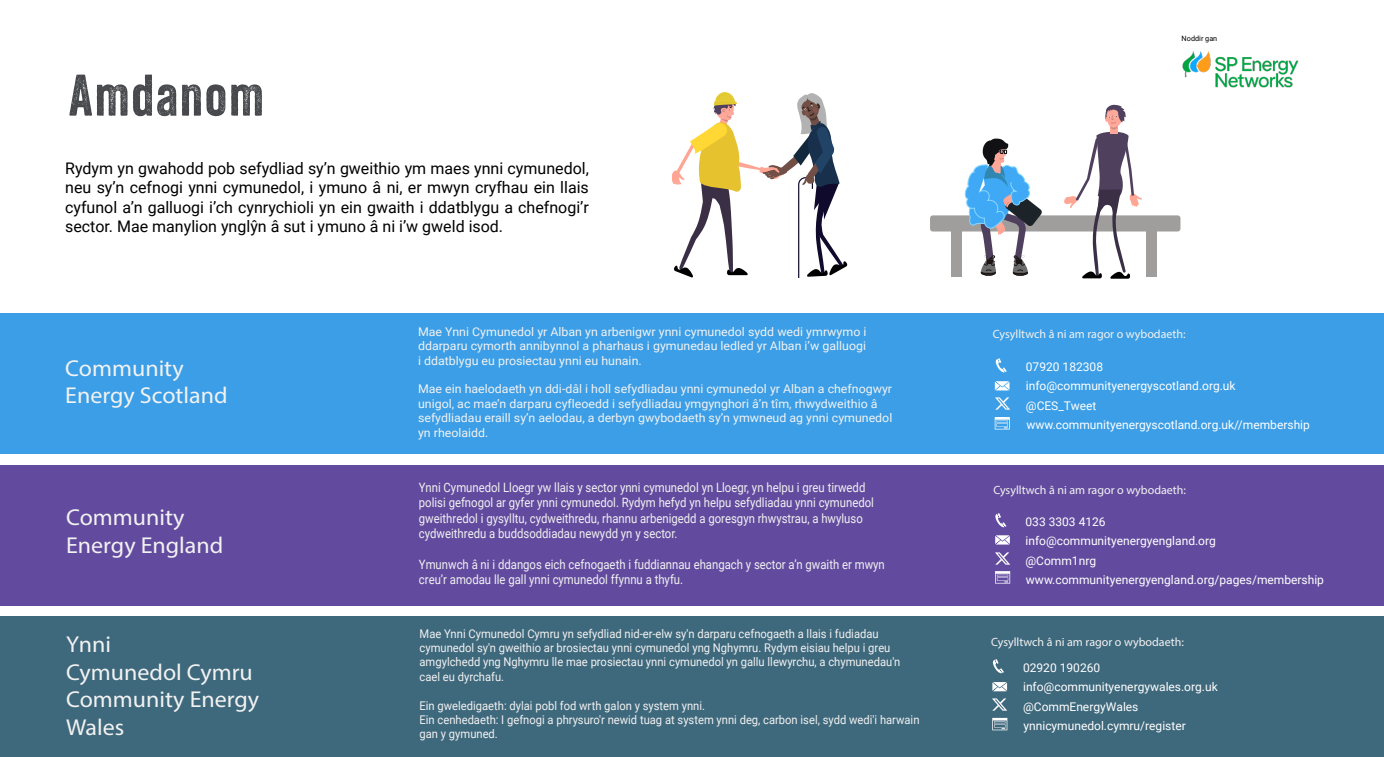
<style>
.page{position:relative;width:1384px;height:757px;background:#fff}
.page>*{position:absolute;margin:0;border:0;box-sizing:border-box;transform-origin:0 0}
.t1{font:56.65px "Veneer";letter-spacing:.04em;color:#46484c}
.t2{font:23.05px/27.6px "Myriad Pro";color:#f2f2f2;scale:1.04 1}
.t3{font:16px/19.2px "Roboto";color:#000;text-align:justify}
.t4{font:12.85px/15.4px "Roboto";color:#f2f2f2;scale:.88 1}
.t5{font:12px/14.4px "Roboto";color:#f2f2f2;scale:.93 1}
.t6{font:12px/14.4px "Roboto";color:#f2f2f2;text-align:justify}
.t7{font:12px/19.4px "Roboto";color:#fff}
.t8{font:12px "Myriad Pro";color:#f2f2f2}
.t9{font:7.3px "Roboto";color:#000}
</style>
<div class="page">
<div style="left:0;top:465px;width:1384px;height:140px;background:#624b9e"></div>
<div style="left:0;top:617px;width:1384px;height:140px;background:#3e687c"></div>
<div style="left:0;top:313px;width:1384px;height:141px;background:#3b9ee6"></div>
<svg style="left:995px;top:381px;width:14px;height:9px"></svg>
<svg style="left:994px;top:417px;width:16px;height:12px"></svg>
<svg style="left:995px;top:358px;width:12px;height:14px"></svg>
<img style="left:995px;top:397px;width:15px;height:13px">
<svg style="left:995px;top:513px;width:11px;height:14px"></svg>
<img style="left:995px;top:552px;width:15px;height:13px">
<svg style="left:995px;top:535px;width:15px;height:9px"></svg>
<svg style="left:995px;top:571px;width:15px;height:13px"></svg>
<svg style="left:993px;top:659px;width:11px;height:14px"></svg>
<img style="left:992px;top:698px;width:15px;height:13px">
<svg style="left:992px;top:682px;width:15px;height:9px"></svg>
<svg style="left:992px;top:718px;width:15px;height:12px"></svg>
<img style="left:1182px;top:51px;width:117px;height:37px">
<div style="left:930px;top:215px;width:250px;height:16px;background:#a09e9d;border-radius:3px"></div>
<svg style="left:1063px;top:104px;width:79px;height:175px"></svg>
<svg style="left:963px;top:138px;width:79px;height:138px"></svg>
<div style="left:951px;top:228px;width:11px;height:49px;background:#a09e9d"></div>
<div style="left:1145px;top:228px;width:11px;height:49px;background:#a09e9d"></div>
<svg style="left:672px;top:92px;width:175px;height:186px"></svg>
<h1 class="t1" style="left:69px;top:61px;width:196px">Amdanom</h1>
<p class="t3" style="left:65px;top:158px;width:525px">Rydym yn gwahodd pob sefydliad sy’n gweithio ym maes ynni cymunedol, neu sy’n cefnogi ynni cymunedol, i ymuno â ni, er mwyn cryfhau ein llais cyfunol a’n galluogi i’ch cynrychioli yn ein gwaith i ddatblygu a chefnogi’r sector. Mae manylion ynglŷn â sut i ymuno â ni i’w gweld isod.</p>
<h2 class="t2" style="left:65px;top:354px;width:158px">Community<br>Energy Scotland</h2>
<h2 class="t2" style="left:66px;top:503px;width:153px">Community<br>Energy England</h2>
<h2 class="t2" style="left:66px;top:630px;width:187px">Ynni<br>Cymunedol Cymru<br>Community Energy<br>Wales</h2>
<p class="t6" style="left:418px;top:324px;width:450px">Mae Ynni Cymunedol yr Alban yn arbenigwr ynni cymunedol sydd wedi ymrwymo i ddarparu cymorth annibynnol a pharhaus i gymunedau ledled yr Alban i’w galluogi i ddatblygu eu prosiectau ynni eu hunain.</p>
<p class="t6" style="left:418px;top:381px;width:476px;text-align:left">Mae ein haelodaeth yn ddi-dâl i holl sefydliadau ynni cymunedol yr Alban a chefnogwyr unigol, ac mae’n darparu cyfleoedd i sefydliadau ymgynghori â’n tîm, rhwydweithio â sefydliadau eraill sy’n aelodau, a derbyn gwybodaeth sy’n ymwneud ag ynni cymunedol yn rheolaidd.</p>
<p class="t4" style="left:419px;top:479px;width:519px">Ynni Cymunedol Lloegr yw llais y sector ynni cymunedol yn Lloegr, yn helpu i greu tirwedd polisi gefnogol ar gyfer ynni cymunedol. Rydym hefyd yn helpu sefydliadau ynni cymunedol gweithredol i gysylltu, cydweithredu, rhannu arbenigedd a goresgyn rhwystrau, a hwyluso cydweithredu a buddsoddiadau newydd yn y sector.</p>
<p class="t4" style="left:419px;top:556px;width:531px">Ymunwch â ni i ddangos eich cefnogaeth i fuddiannau ehangach y sector a’n gwaith er mwyn creu’r amodau lle gall ynni cymunedol ffynnu a thyfu.</p>
<p class="t5" style="left:419px;top:626px;width:518px">Mae Ynni Cymunedol Cymru yn sefydliad nid-er-elw sy'n darparu cefnogaeth a llais i fudiadau cymunedol sy'n gweithio ar brosiectau ynni cymunedol yng Nghymru. Rydym eisiau helpu i greu amgylchedd yng Nghymru lle mae prosiectau ynni cymunedol yn gallu llewyrchu, a chymunedau'n cael eu dyrchafu.</p>
<p class="t5" style="left:419px;top:698px;width:539px">Ein gweledigaeth: dylai pobl fod wrth galon y system ynni.<br>Ein cenhedaeth: I gefnogi a phrysuro'r newid tuag at system ynni deg, carbon isel, sydd wedi'i harwain gan y gymuned.</p>
<p class="t9" style="left:1181px;top:34px;width:37px">Noddir gan</p>
<p class="t8" style="left:993px;top:327px;width:194px">Cysylltwch â ni am ragor o wybodaeth:</p>
<p class="t7" style="left:1026px;top:356px;width:285px">07920 182308 info@communityenergyscotland.org.uk<br>@CES_Tweet www.communityenergyscotland.org.uk//membership</p>
<p class="t8" style="left:993px;top:483px;width:194px">Cysylltwch â ni am ragor o wybodaeth:</p>
<p class="t7" style="left:1025px;top:511px;width:300px">033 3303 4126<br>info@communityenergyengland.org<br>@Comm1nrg www.communityenergyengland.org/pages/membership</p>
<p class="t8" style="left:991px;top:634px;width:194px">Cysylltwch â ni am ragor o wybodaeth:</p>
<p class="t7" style="left:1023px;top:657px;width:196px">02920 190260 info@communityenergywales.org.uk @CommEnergyWales ynnicymunedol.cymru/register</p>
</div>
